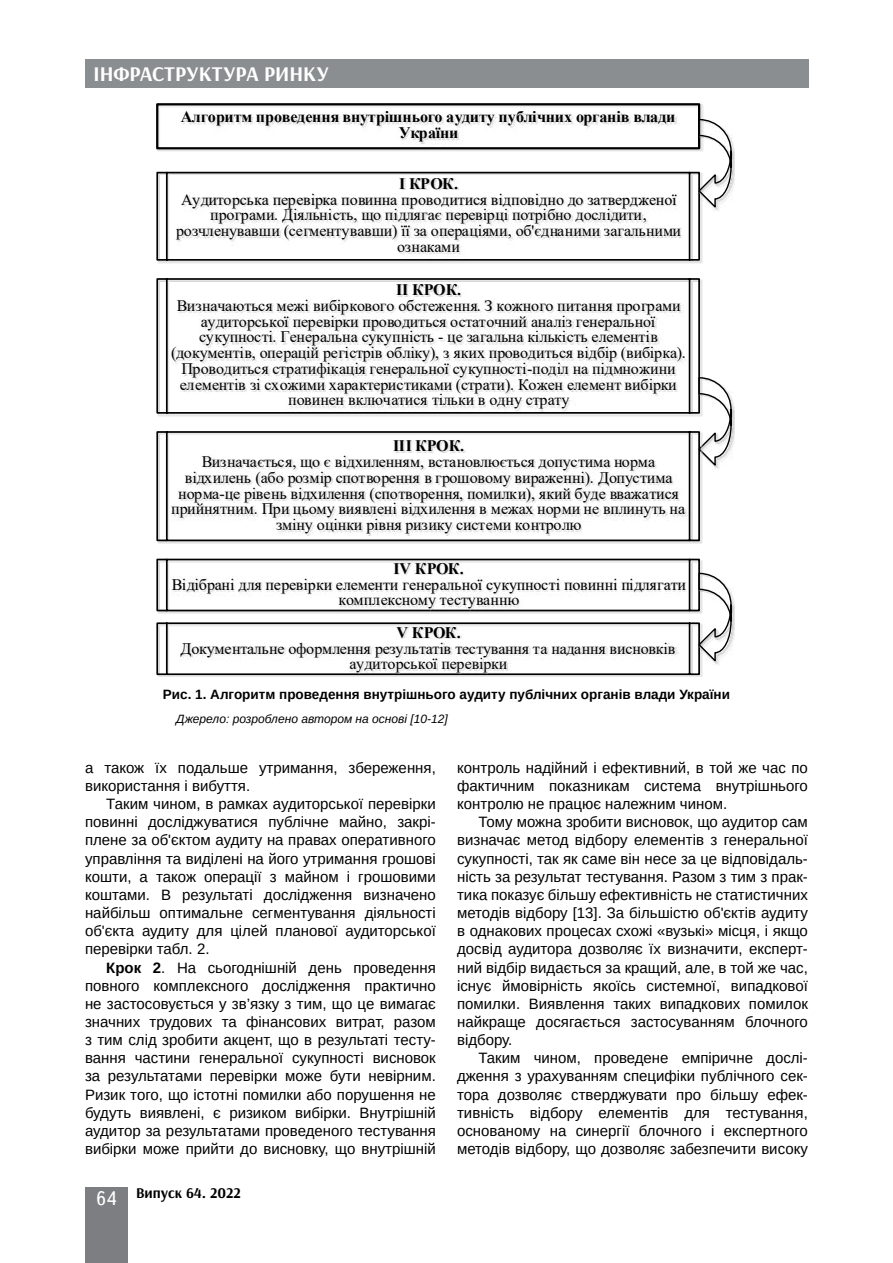
<style>
.page{position:relative;width:893px;height:1263px;background:#fff}
.page>*{position:absolute;margin:0;border:0;box-sizing:border-box;transform-origin:0 0}
.t1{font:700 21px "Arsenal";color:#fff}
.t2{font:16.05px/15.8px "Times New Roman";letter-spacing:-.01em;color:#000;text-align:center}
.t3{font:700 16.05px/15.8px "Times New Roman";letter-spacing:-.015em;color:#000;text-align:center}
.t4{font:15px/18.1px "Arimo";color:#000;text-align:justify}
.t5{font:700 15px "Arsenal";color:#000}
.t6{font:700 13.5px "Arimo";color:#000}
.t7{font:italic 12px "Arimo";color:#000}
.s1{font-weight:700}
.s2{font-family:"Ukrainian Text";font-weight:400;font-size:19.5px;color:#fff}
</style>
<div class="page">
<div style="left:85px;top:59px;width:723px;height:29px;background:#8b8e90"></div>
<div style="left:85px;top:1186px;width:43px;height:76px;background:#7d7e81"></div>
<svg style="left:156px;top:171px;width:545px;height:91px"></svg>
<img style="left:169px;top:172px;width:526px;height:91px">
<img style="left:157px;top:104px;width:546px;height:48px">
<div style="left:156px;top:103px;width:544px;height:46px;border:2px solid #000"></div>
<img style="left:173px;top:105px;width:516px;height:47px">
<img style="left:699px;top:141px;width:35px;height:71px">
<img style="left:732px;top:152px;width:2px;height:58px">
<svg style="left:697px;top:118px;width:35px;height:92px"></svg>
<img style="left:164px;top:278px;width:536px;height:139px">
<img style="left:702px;top:399px;width:32px;height:71px">
<img style="left:732px;top:410px;width:2px;height:58px">
<svg style="left:697px;top:376px;width:35px;height:92px"></svg>
<svg style="left:156px;top:430px;width:545px;height:112px"></svg>
<img style="left:164px;top:433px;width:536px;height:110px">
<img style="left:732px;top:595px;width:2px;height:10px">
<img style="left:732px;top:605px;width:2px;height:37px">
<svg style="left:156px;top:558px;width:576px;height:118px"></svg>
<h1 class="t1" style="left:94px;top:61px;width:237px">ІНФРАСТРУКТУРА РИНКУ</h1>
<p class="t3" style="left:181px;top:109px;width:496px">Алгоритм проведення внутрішнього аудиту публічних органів влади<br>України</p>
<p class="t3" style="left:399px;top:175px;width:60px">І КРОК.</p>
<p class="t2" style="left:176px;top:191px;width:506px">Аудиторська перевірка повинна проводитися відповідно до затвердженої програми. Діяльність, що підлягає перевірці потрібно дослідити, розчленувавши (сегментувавши) її за операціями, об'єднаними загальними ознаками</p>
<p class="t3" style="left:396px;top:281px;width:66px">ІІ КРОК.</p>
<p class="t2" style="left:171px;top:297px;width:516px">Визначаються межі вибіркового обстеження. З кожного питання програми аудиторської перевірки проводиться остаточний аналіз генеральної сукупності. Генеральна сукупність - це загальна кількість елементів (документів, операцій регістрів обліку), з яких проводиться відбір (вибірка).<br>Проводиться стратифікація генеральної сукупності-поділ на підмножини елементів зі схожими характеристиками (страти). Кожен елемент вибірки повинен включатися тільки в одну страту</p>
<p class="t3" style="left:393px;top:438px;width:73px">ІІІ КРОК.</p>
<p class="t2" style="left:171px;top:453px;width:515px">Визначається, що є відхиленням, встановлюється допустима норма відхилень (або розмір спотворення в грошовому вираженні). Допустима норма-це рівень відхилення (спотворення, помилки), який буде вважатися прийнятним. При цьому виявлені відхилення в межах норми не вплинуть на зміну оцінки рівня ризику системи контролю</p>
<p class="t3" style="left:393px;top:560px;width:72px">ІV КРОК.</p>
<p class="t2" style="left:172px;top:576px;width:516px">Відібрані для перевірки елементи генеральної сукупності повинні підлягати комплексному тестуванню</p>
<p class="t3" style="left:397px;top:624px;width:66px">V КРОК.</p>
<p class="t2" style="left:181px;top:640px;width:496px">Документальне оформлення результатів тестування та надання висновків аудиторської перевірки</p>
<p class="t6" style="left:163px;top:685px;width:568px">Рис. 1. Алгоритм проведення внутрішнього аудиту публічних органів влади України</p>
<p class="t7" style="left:176px;top:711px;width:273px">Джерело: розроблено автором на основі [10-12]</p>
<p class="t4" style="left:85px;top:759px;width:352px">а також їх подальше утримання, збереження, використання і вибуття.</p>
<p class="t4" style="left:85px;top:795px;width:352px;text-indent:21px">Таким чином, в рамках аудиторської перевірки повинні досліджуватися публічне майно, закрі&shy;плене за об'єктом аудиту на правах оперативного управління та виділені на його утримання грошові кошти, а також операції з майном і грошовими коштами. В результаті дослідження визначено найбільш оптимальне сегментування діяльності об'єкта аудиту для цілей планової аудиторської перевірки табл. 2.</p>
<p class="t4" style="left:85px;top:958px;width:352px;text-indent:21px"><span class="s1">Крок 2</span>. На сьогоднішній день проведення повного комплексного дослідження практично не застосовується у зв’язку з тим, що це вимагає значних трудових та фінансових витрат, разом з тим слід зробити акцент, що в результаті тесту&shy;вання частини генеральної сукупності висновок за результатами перевірки може бути невірним.<br>Ризик того, що істотні помилки або порушення не будуть виявлені, є ризиком вибірки. Внутрішній аудитор за результатами проведеного тестування вибірки може прийти до висновку, що внутрішній</p>
<p class="t5" style="left:96px;top:1183px;width:146px"><span class="s2">64</span> Випуск 64. 2022</p>
<p class="t4" style="left:457px;top:759px;width:352px">контроль надійний і ефективний, в той же час по фактичним показникам система внутрішнього контролю не працює належним чином.</p>
<p class="t4" style="left:457px;top:813px;width:352px;text-indent:21px">Тому можна зробити висновок, що аудитор сам визначає метод відбору елементів з генеральної сукупності, так як саме він несе за це відповідаль&shy;ність за результат тестування. Разом з тим з прак&shy;тика показує більшу ефективність не статистичних методів відбору [13]. За більшістю об'єктів аудиту в однакових процесах схожі «вузькі» місця, і якщо досвід аудитора дозволяє їх визначити, експерт&shy;ний відбір видається за кращий, але, в той же час, існує ймовірність якоїсь системної, випадкової помилки. Виявлення таких випадкових помилок найкраще досягається застосуванням блочного відбору.</p>
<p class="t4" style="left:457px;top:1049px;width:352px;text-indent:21px">Таким чином, проведене емпіричне дослі&shy;дження з урахуванням специфіки публічного сек&shy;тора дозволяє стверджувати про більшу ефек&shy;тивність відбору елементів для тестування, основаному на синергії блочного і експертного методів відбору, що дозволяє забезпечити високу</p>
</div>
